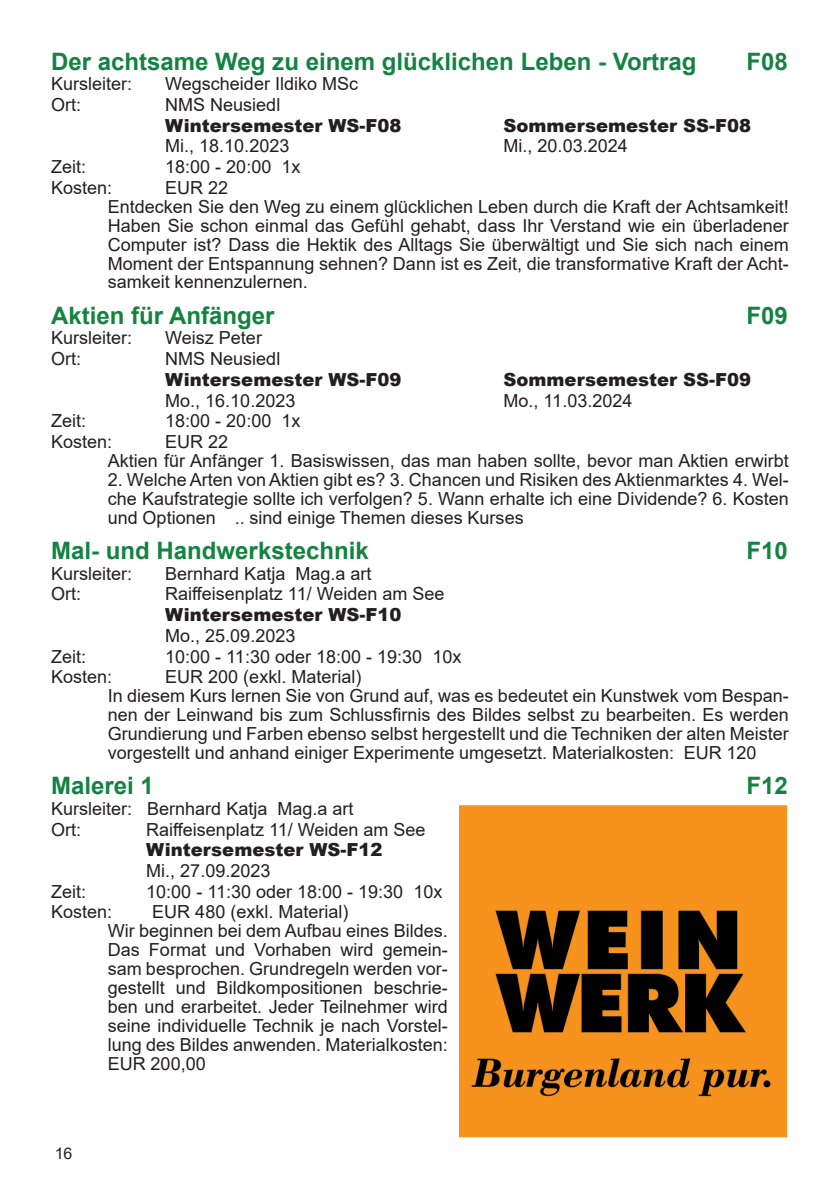
<style>
.page{position:relative;width:840px;height:1191px;background:#fff}
.page>*{position:absolute;margin:0;border:0;box-sizing:border-box;transform-origin:0 0}
.t1{font:700 24px "Arial";color:#148341}
.t2{font:18px/19px "Arial";color:#231f20}
.t3{font:900 18px "Arial";color:#231f20}
.t4{font:16px "Arial";color:#231f20}
</style>
<div class="page">
<img style="left:459px;top:806px;width:328px;height:331px">
<h1 class="t1" style="left:51px;top:44px;width:646px">Der achtsame Weg zu einem glücklichen Leben - Vortrag</h1>
<h1 class="t1" style="left:746px;top:44px;width:43px">F08</h1>
<p class="t2" style="left:51px;top:74px;width:83px">Kursleiter:</p>
<p class="t2" style="left:165px;top:74px;width:194px">Wegscheider Ildiko MSc</p>
<p class="t2" style="left:51px;top:95px;width:32px">Ort:</p>
<p class="t2" style="left:165px;top:95px;width:117px">NMS Neusiedl</p>
<p class="t3" style="left:165px;top:112px;width:238px">Wintersemester WS-F08</p>
<p class="t3" style="left:503px;top:112px;width:249px">Sommersemester SS-F08</p>
<p class="t2" style="left:165px;top:136px;width:126px">Mi., 18.10.2023</p>
<p class="t2" style="left:503px;top:136px;width:126px">Mi., 20.03.2024</p>
<p class="t2" style="left:51px;top:157px;width:37px">Zeit:</p>
<p class="t2" style="left:165px;top:157px;width:137px">18:00 - 20:00 1x</p>
<p class="t2" style="left:51px;top:178px;width:63px">Kosten:</p>
<p class="t2" style="left:108px;top:178px;width:682px;text-indent:57px">EUR 22<br>Entdecken Sie den Weg zu einem glücklichen Leben durch die Kraft der Achtsamkeit!<br>Haben Sie schon einmal das Gefühl gehabt, dass Ihr Verstand wie ein überladener Computer ist? Dass die Hektik des Alltags Sie überwältigt und Sie sich nach einem Moment der Entspannung sehnen? Dann ist es Zeit, die transformative Kraft der Acht&shy;samkeit kennenzulernen.</p>
<h1 class="t1" style="left:51px;top:298px;width:225px">Aktien für Anfänger</h1>
<h1 class="t1" style="left:746px;top:298px;width:43px">F09</h1>
<p class="t2" style="left:51px;top:328px;width:83px">Kursleiter:</p>
<p class="t2" style="left:165px;top:328px;width:98px">Weisz Peter</p>
<p class="t2" style="left:51px;top:349px;width:32px">Ort:</p>
<p class="t2" style="left:165px;top:349px;width:117px">NMS Neusiedl</p>
<p class="t3" style="left:165px;top:366px;width:238px">Wintersemester WS-F09</p>
<p class="t3" style="left:503px;top:366px;width:249px">Sommersemester SS-F09</p>
<p class="t2" style="left:165px;top:391px;width:132px">Mo., 16.10.2023</p>
<p class="t2" style="left:503px;top:391px;width:130px">Mo., 11.03.2024</p>
<p class="t2" style="left:51px;top:411px;width:37px">Zeit:</p>
<p class="t2" style="left:165px;top:411px;width:137px">18:00 - 20:00 1x</p>
<p class="t2" style="left:51px;top:432px;width:63px">Kosten:</p>
<p class="t2" style="left:108px;top:432px;width:682px;text-indent:57px">EUR 22<br>Aktien für Anfänger 1. Basiswissen, das man haben sollte, bevor man Aktien erwirbt</p>
<p class="t2" style="left:108px;top:470px;width:682px;text-align:justify">2. Welche Arten von Aktien gibt es? 3. Chancen und Risiken des Aktienmarktes 4. Wel&shy;che Kaufstrategie sollte ich verfolgen? 5. Wann erhalte ich eine Dividende? 6. Kosten und Optionen .. sind einige Themen dieses Kurses</p>
<h1 class="t1" style="left:51px;top:533px;width:319px">Mal- und Handwerkstechnik</h1>
<h1 class="t1" style="left:746px;top:533px;width:43px">F10</h1>
<p class="t2" style="left:51px;top:564px;width:83px">Kursleiter:</p>
<p class="t2" style="left:165px;top:564px;width:208px">Bernhard Katja Mag.a art</p>
<p class="t2" style="left:51px;top:584px;width:32px">Ort:</p>
<p class="t2" style="left:165px;top:584px;width:281px">Raiffeisenplatz 11/ Weiden am See</p>
<p class="t3" style="left:165px;top:601px;width:238px">Wintersemester WS-F10</p>
<p class="t2" style="left:165px;top:626px;width:132px">Mo., 25.09.2023</p>
<p class="t2" style="left:51px;top:646px;width:37px">Zeit:</p>
<p class="t2" style="left:165px;top:646px;width:297px">10:00 - 11:30 oder 18:00 - 19:30 10x</p>
<p class="t2" style="left:51px;top:667px;width:63px">Kosten:</p>
<p class="t2" style="left:108px;top:667px;width:682px;text-indent:57px">EUR 200 (exkl. Material)<br>In diesem Kurs lernen Sie von Grund auf, was es bedeutet ein Kunstwek vom Bespan&shy;nen der Leinwand bis zum Schlussfirnis des Bildes selbst zu bearbeiten. Es werden Grundierung und Farben ebenso selbst hergestellt und die Techniken der alten Meister vorgestellt und anhand einiger Experimente umgesetzt. Materialkosten: EUR 120</p>
<h1 class="t1" style="left:51px;top:769px;width:104px">Malerei 1</h1>
<h1 class="t1" style="left:746px;top:769px;width:43px">F12</h1>
<p class="t2" style="left:51px;top:798px;width:304px;line-height:20.8px">Kursleiter: Bernhard Katja Mag.a art<br>Ort:</p>
<p class="t2" style="left:146px;top:819px;width:281px">Raiffeisenplatz 11/ Weiden am See</p>
<p class="t3" style="left:146px;top:837px;width:238px">Wintersemester WS-F12</p>
<p class="t2" style="left:146px;top:861px;width:126px">Mi., 27.09.2023</p>
<p class="t2" style="left:51px;top:882px;width:37px">Zeit:</p>
<p class="t2" style="left:146px;top:882px;width:297px">10:00 - 11:30 oder 18:00 - 19:30 10x</p>
<p class="t2" style="left:51px;top:902px;width:63px">Kosten:</p>
<p class="t2" style="left:108px;top:902px;width:341px;text-indent:44px">EUR 480 (exkl. Material)<br>Wir beginnen bei dem Aufbau eines Bildes.<br>Das Format und Vorhaben wird gemein&shy;sam besprochen. Grundregeln werden vor&shy;gestellt und Bildkompositionen beschrie&shy;ben und erarbeitet. Jeder Teilnehmer wird seine individuelle Technik je nach Vorstel&shy;lung des Bildes anwenden. Materialkosten:<br>EUR 200,00</p>
<p class="t4" style="left:55px;top:1142px;width:19px">16</p>
</div>
